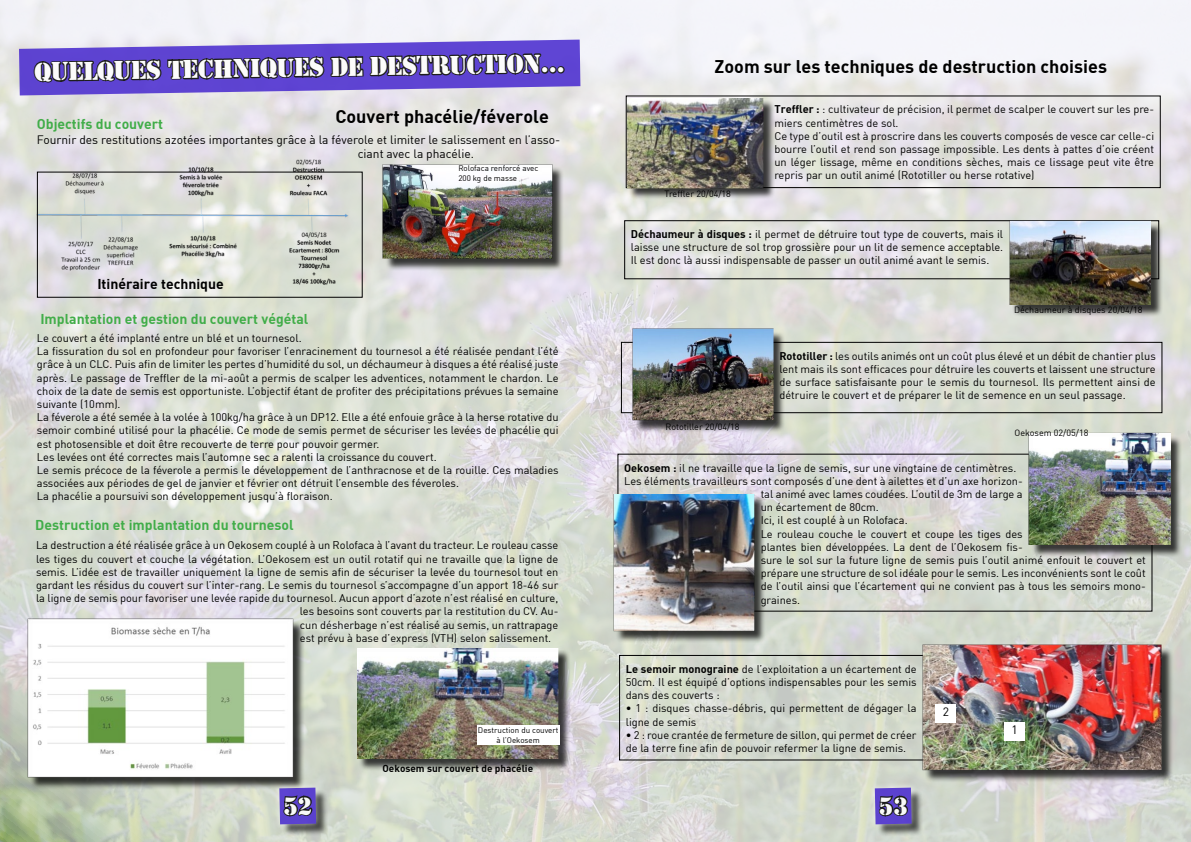
<style>
.page{position:relative;width:1191px;height:842px;background:#fff}
.page>*{position:absolute;margin:0;border:0;box-sizing:border-box;transform-origin:0 0}
.t1{font:24px "Stencil Std";color:#fff}
.t2{font:18px "DIN Bold";color:#000}
.t3{font:14px "DIN Bold";color:#41ad49}
.t4{font:14px "DIN Bold";color:#000}
.t5{font:12px/14.4px "DIN";color:#000}
.t6{font:11px/13.2px "DIN";color:#000}
.t7{font:10px "DIN Bold";color:#000}
.t8{font:9px "DIN";color:#000}
.t9{font:8px/9.6px "DIN";color:#000}
.s1{font-family:"DIN Bold"}
</style>
<div class="page">
<img style="left:0;top:0;width:1191px;height:842px">
<div style="left:281px;top:789px;width:48px;height:48px;background:#000;opacity:.75"></div>
<div style="left:876px;top:789px;width:48px;height:48px;background:#000;opacity:.75"></div>
<div style="left:616px;top:496px;width:150px;height:147px;background:#000;opacity:.75"></div>
<img style="left:614px;top:494px;width:140px;height:137px">
<div style="left:1031px;top:435px;width:151px;height:122px;background:#000;opacity:.75"></div>
<img style="left:1029px;top:433px;width:141px;height:112px">
<div style="left:621px;top:342px;width:541px;height:71px;border:1px solid #000"></div>
<div style="left:634px;top:331px;width:151px;height:101px;background:#000;opacity:.75"></div>
<img style="left:632px;top:329px;width:141px;height:92px">
<div style="left:624px;top:220px;width:535px;height:59px;border:1px solid #000"></div>
<div style="left:1011px;top:223px;width:152px;height:94px;background:#000;opacity:.75"></div>
<img style="left:1009px;top:221px;width:141px;height:83px">
<div style="left:625px;top:95px;width:535px;height:93px;border:1px solid #000"></div>
<div style="left:628px;top:100px;width:147px;height:100px;background:#000;opacity:.75"></div>
<img style="left:627px;top:98px;width:136px;height:90px">
<div style="left:619px;top:655px;width:535px;height:105px;border:1px solid #000"></div>
<div style="left:385px;top:166px;width:179px;height:105px;background:#000;opacity:.75"></div>
<img style="left:383px;top:164px;width:169px;height:95px">
<div style="left:30px;top:621px;width:275px;height:168px;background:#000;opacity:.75"></div>
<img style="left:28px;top:619px;width:265px;height:159px">
<div style="left:358px;top:649px;width:213px;height:121px;background:#000;opacity:.75"></div>
<img style="left:357px;top:648px;width:202px;height:110px">
<div style="left:477px;top:725px;width:82px;height:20px;background:#fff"></div>
<div style="left:925px;top:647px;width:249px;height:135px;background:#000;opacity:.75"></div>
<img style="left:923px;top:645px;width:238px;height:125px">
<div style="left:935px;top:704px;width:21px;height:18px;background:#fff"></div>
<div style="left:1004px;top:722px;width:20px;height:19px;background:#fff"></div>
<img style="left:37px;top:155px;width:314px;height:134px">
<div style="left:37px;top:172px;width:326px;height:126px;border:1px solid #000"></div>
<svg style="left:19px;top:38px;width:561px;height:59px;background:#6f5fb5"></svg>
<div style="left:541px;top:66px;width:7px;height:8px;border:2px solid #000;border-radius:50%"></div>
<div style="left:549px;top:66px;width:7px;height:8px;border:2px solid #000;border-radius:50%"></div>
<div style="left:557px;top:66px;width:7px;height:8px;border:2px solid #000;border-radius:50%"></div>
<svg style="left:272px;top:781px;width:51px;height:50px;background:#726b99"></svg>
<svg style="left:868px;top:781px;width:50px;height:61px;background:#8682a6"></svg>
<h1 class="t1" style="left:34px;top:57px;width:532px;rotate:-1deg">QUELQUES TECHNIQUES DE DESTRUCTION...</h1>
<h2 class="t2" style="left:335px;top:104px;width:215px">Couvert phacélie/féverole</h2>
<p class="t3" style="left:37px;top:115px;width:128px">Objectifs du couvert</p>
<p class="t5" style="left:358px;top:132px;width:204px;text-indent:-321px">Fournir des restitutions azotées importantes grâce à la féverole et limiter le salissement en l’asso&shy;ciant avec la phacélie.</p>
<p class="t4" style="left:97px;top:275px;width:128px">Itinéraire technique</p>
<p class="t3" style="left:40px;top:310px;width:269px">Implantation et gestion du couvert végétal</p>
<p class="t9" style="left:458px;top:164px;width:81px">Rolofaca renforcé avec<br>200 kg de masse</p>
<p class="t6" style="left:37px;top:331px;width:523px">Le couvert a été implanté entre un blé et un tournesol.<br>La fissuration du sol en profondeur pour favoriser l’enracinement du tournesol a été réalisée pendant l’été grâce à un CLC. Puis afin de limiter les pertes d’humidité du sol, un déchaumeur à disques a été réalisé juste après. Le passage de Treffler de la mi-août a permis de scalper les adventices, notamment le chardon. Le choix de la date de semis est opportuniste. L’objectif étant de profiter des précipitations prévues la semaine suivante (10mm).<br>La féverole a été semée à la volée à 100kg/ha grâce à un DP12. Elle a été enfouie grâce à la herse rotative du semoir combiné utilisé pour la phacélie. Ce mode de semis permet de sécuriser les levées de phacélie qui est photosensible et doit être recouverte de terre pour pouvoir germer.<br>Les levées ont été correctes mais l’automne sec a ralenti la croissance du couvert.<br>Le semis précoce de la féverole a permis le développement de l’anthracnose et de la rouille. Ces maladies associées aux périodes de gel de janvier et février ont détruit l’ensemble des féveroles.<br>La phacélie a poursuivi son développement jusqu’à floraison.</p>
<p class="t3" style="left:35px;top:516px;width:260px">Destruction et implantation du tournesol</p>
<p class="t6" style="left:36px;top:539px;width:524px">La destruction a été réalisée grâce à un Oekosem couplé à un Rolofaca à l’avant du tracteur. Le rouleau casse</p>
<p class="t6" style="left:36px;top:552px;width:524px">les tiges du couvert et couche la végétation. L’Oekosem est un outil rotatif qui ne travaille que la ligne de</p>
<p class="t6" style="left:36px;top:565px;width:524px">semis. L’idée est de travailler uniquement la ligne de semis afin de sécuriser la levée du tournesol tout en</p>
<p class="t6" style="left:36px;top:578px;width:524px">gardant les résidus du couvert sur l’inter-rang. Le semis du tournesol s’accompagne d’un apport 18-46 sur</p>
<p class="t6" style="left:36px;top:591px;width:524px">la ligne de semis pour favoriser une levée rapide du tournesol. Aucun apport d’azote n’est réalisé en culture,</p>
<p class="t6" style="left:300px;top:605px;width:260px">les besoins sont couverts par la restitution du CV. Au-</p>
<p class="t6" style="left:300px;top:618px;width:260px">cun désherbage n’est réalisé au semis, un rattrapage</p>
<p class="t6" style="left:300px;top:631px;width:253px">est prévu à base d’express (VTH) selon salissement.</p>
<p class="t9" style="left:478px;top:725px;width:82px;text-align:center">Destruction du couvert à l’Oekosem</p>
<p class="t7" style="left:382px;top:761px;width:152px">Oekosem sur couvert de phacélie</p>
<h2 class="t2" style="left:714px;top:54px;width:394px">Zoom sur les techniques de destruction choisies</h2>
<p class="t8" style="left:664px;top:188px;width:68px">Treffler 20/04/18</p>
<p class="t6" style="left:774px;top:103px;width:381px"><span class="s1">Treffler :</span> : cultivateur de précision, il permet de scalper le couvert sur les pre&shy;miers centimètres de sol.<br>Ce type d’outil est à proscrire dans les couverts composés de vesce car celle-ci bourre l’outil et rend son passage impossible. Les dents à pattes d’oie créent un léger lissage, même en conditions sèches, mais ce lissage peut vite être repris par un outil animé (Rototiller ou herse rotative)</p>
<p class="t6" style="left:631px;top:227px;width:374px;text-align:justify"><span class="s1">Déchaumeur à disques :</span> il permet de détruire tout type de couverts, mais il laisse une structure de sol trop grossière pour un lit de semence acceptable.<br>Il est donc là aussi indispensable de passer un outil animé avant le semis.</p>
<p class="t8" style="left:1014px;top:304px;width:130px">Déchaumeur à disques 20/04/18</p>
<p class="t8" style="left:665px;top:421px;width:76px">Rototiller 20/04/18</p>
<p class="t6" style="left:779px;top:349px;width:378px;text-align:justify"><span class="s1">Rototiller :</span> les outils animés ont un coût plus élevé et un débit de chantier plus lent mais ils sont efficaces pour détruire les couverts et laissent une structure de surface satisfaisante pour le semis du tournesol. Ils permettent ainsi de détruire le couvert et de préparer le lit de semence en un seul passage.</p>
<p class="t8" style="left:1014px;top:427px;width:75px">Oekosem 02/05/18</p>
<p class="t6" style="left:624px;top:461px;width:394px"><span class="s1">Oekosem :</span> il ne travaille que la ligne de semis, sur une vingtaine de centimètres.</p>
<p class="t6" style="left:624px;top:474px;width:400px">Les éléments travailleurs sont composés d’une dent à ailettes et d’un axe horizon-</p>
<p class="t6" style="left:760px;top:487px;width:263px">tal animé avec lames coudées. L’outil de 3m de large a</p>
<p class="t6" style="left:760px;top:500px;width:120px">un écartement de 80cm.</p>
<p class="t6" style="left:760px;top:513px;width:148px">Ici, il est couplé à un Rolofaca.</p>
<p class="t6" style="left:760px;top:527px;width:263px">Le rouleau couche le couvert et coupe les tiges des</p>
<p class="t6" style="left:760px;top:540px;width:263px">plantes bien développées. La dent de l’Oekosem fis-</p>
<p class="t6" style="left:760px;top:553px;width:387px">sure le sol sur la future ligne de semis puis l’outil animé enfouit le couvert et</p>
<p class="t6" style="left:760px;top:566px;width:387px">prépare une structure de sol idéale pour le semis. Les inconvénients sont le coût</p>
<p class="t6" style="left:760px;top:579px;width:387px">de l’outil ainsi que l’écartement qui ne convient pas à tous les semoirs mono-</p>
<p class="t6" style="left:760px;top:593px;width:41px">graines.</p>
<p class="t6" style="left:626px;top:662px;width:292px;text-align:justify"><span class="s1">Le semoir monograine</span> de l’exploitation a un écartement de 50cm. Il est équipé d’options indispensables pour les semis dans des couverts :</p>
<p class="t6" style="left:626px;top:702px;width:292px">• 1 : disques chasse-débris, qui permettent de dégager la ligne de semis</p>
<p class="t6" style="left:626px;top:728px;width:292px">• 2 : roue crantée de fermeture de sillon, qui permet de créer de la terre fine afin de pouvoir refermer la ligne de semis.</p>
<p class="t5" style="left:942px;top:704px;width:8px">2</p>
<p class="t5" style="left:1011px;top:722px;width:8px">1</p>
</div>
